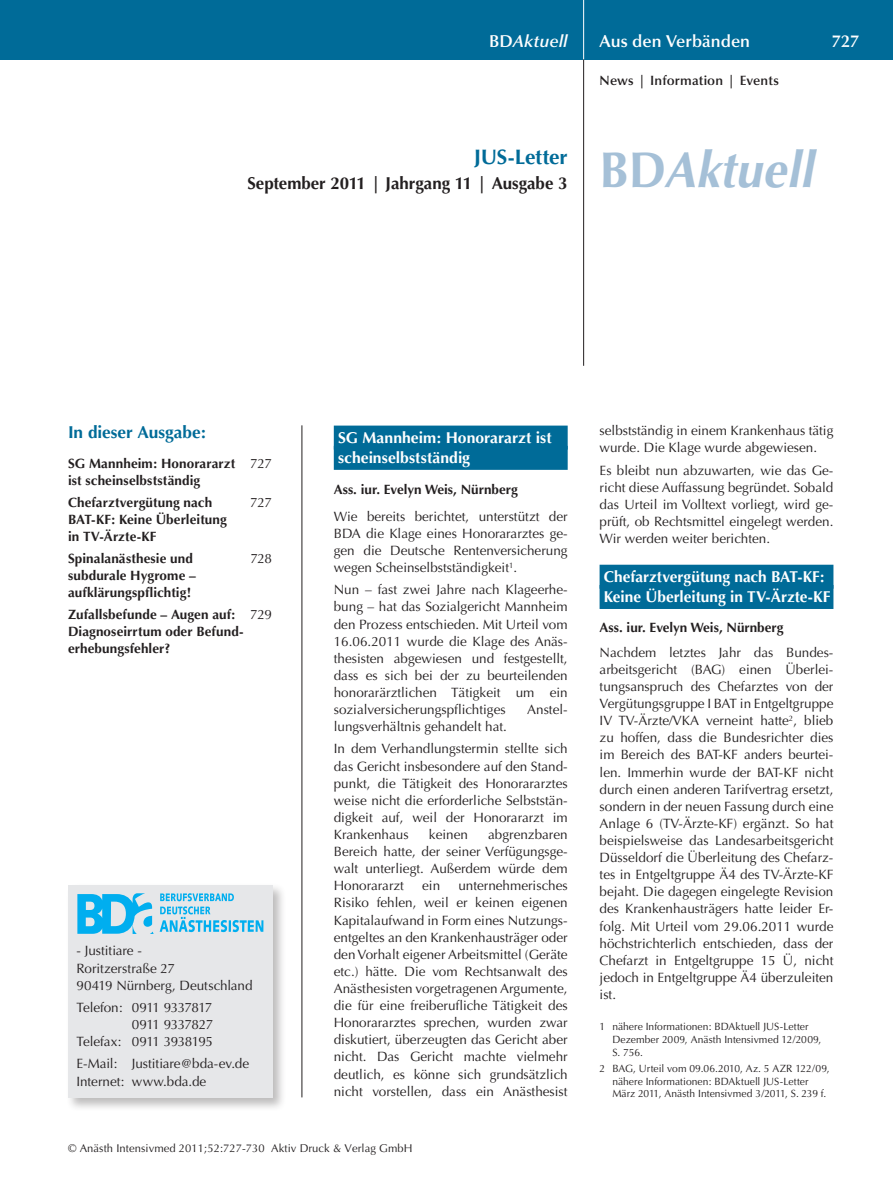
<style>
.page{position:relative;width:893px;height:1191px;background:#fff}
.page>*{position:absolute;margin:0;border:0;box-sizing:border-box;transform-origin:0 0}
.t1{font:italic 700 50.4px "Optima";color:#a5c0d7;scale:.95 1}
.t2{font:700 21px "Optima";letter-spacing:-.01em;color:#006b98}
.t3{font:700 17.25px "Optima";color:#231f20}
.t4{font:600 17.25px "Optima";color:#fff}
.t5{font:700 17.25px "Optima";letter-spacing:-.005em;color:#006b98}
.t6{font:italic 600 17.25px "Optima";letter-spacing:.005em;color:#fff}
.t7{font:700 15.75px/20.2px "Optima";color:#fff}
.t8{font:13.5px/17.1px "Optima";color:#231f20;text-align:justify}
.t9{font:700 13.5px/17.2px "Optima";letter-spacing:.005em;color:#231f20}
.t10{font:13.5px/17.2px "Optima";letter-spacing:-.035em;color:#231f20;text-align:right}
.t11{font:600 13.5px "Optima";letter-spacing:.01em;color:#231f20}
.t12{font:11.25px "Optima";letter-spacing:.005em;color:#231f20}
.t13{font:10.5px/12.8px "Optima";letter-spacing:.005em;color:#231f20}
.s1{font-style:normal}
.s2{font-weight:400}
</style>
<div class="page">
<div style="left:0;top:0;width:893px;height:60px;background:#006b98"></div>
<hr style="left:583px;top:0;width:1px;height:60px;background:#fff">
<hr style="left:583px;top:60px;width:1px;height:306px;background:#231f20">
<hr style="left:302px;top:425px;width:1px;height:672px;background:#231f20">
<div style="left:66px;top:882px;width:220px;height:229px;background:#231f20;opacity:.3"></div>
<div style="left:68px;top:884px;width:204px;height:213px;background:#e6e7e9"></div>
<svg style="left:77px;top:893px;width:77px;height:41px"></svg>
<svg style="left:160px;top:893px;width:103px;height:39px"></svg>
<div style="left:334px;top:425px;width:234px;height:24px;background:#006b98"></div>
<div style="left:334px;top:446px;width:234px;height:24px;background:#006b98"></div>
<div style="left:600px;top:565px;width:233px;height:24px;background:#006b98"></div>
<div style="left:600px;top:585px;width:233px;height:24px;background:#006b98"></div>
<p class="t6" style="left:489px;top:31px;width:80px"><span class="s1">BD</span>Aktuell</p>
<p class="t4" style="left:600px;top:31px;width:152px">Aus den Verbänden</p>
<p class="t4" style="left:832px;top:31px;width:29px">727</p>
<p class="t11" style="left:600px;top:73px;width:181px">News | Information | Events</p>
<h2 class="t2" style="left:474px;top:145px;width:95px">JUS-Letter</h2>
<p class="t3" style="left:247px;top:173px;width:322px">September 2011 | Jahrgang 11 | Ausgabe 3</p>
<h1 class="t1" style="left:600px;top:140px;width:226px"><span class="s1">BD</span>Aktuell</h1>
<p class="t5" style="left:68px;top:422px;width:139px">In dieser Ausgabe:</p>
<p class="t9" style="left:68px;top:455px;width:206px">SG Mannheim: Honorararzt <span class="s2">727 </span>ist scheinselbstständig</p>
<p class="t9" style="left:68px;top:494px;width:146px">Chefarztvergütung nach</p>
<p class="t8" style="left:250px;top:494px;width:23px">727</p>
<p class="t9" style="left:68px;top:511px;width:160px">BAT-KF: Keine Überleitung in TV-Ärzte-KF</p>
<p class="t9" style="left:68px;top:550px;width:127px">Spinalanästhesie und</p>
<p class="t8" style="left:250px;top:550px;width:23px">728</p>
<p class="t9" style="left:68px;top:567px;width:129px">subdurale Hygrome – aufklärungspflichtig!</p>
<p class="t9" style="left:68px;top:606px;width:206px">Zufallsbefunde – Augen auf: <span class="s2">729<br></span>Diagnoseirrtum oder Befund&shy;erhebungsfehler?</p>
<p class="t8" style="left:77px;top:942px;width:178px;text-align:left">- Justitiare -<br>Roritzerstraße 27<br>90419 Nürnberg, Deutschland</p>
<p class="t10" style="left:77px;top:999px;width:138px">Telefon: 0911 9337817<br>0911 9337827<br>Telefax: 0911 3938195</p>
<p class="t8" style="left:77px;top:1055px;width:174px">E-Mail: Justitiare@bda-ev.de<br>Internet: www.bda.de</p>
<p class="t7" style="left:338px;top:427px;width:215px">SG Mannheim: Honorararzt ist scheinselbstständig</p>
<p class="t9" style="left:334px;top:481px;width:185px">Ass. iur. Evelyn Weis, Nürnberg</p>
<p class="t8" style="left:334px;top:508px;width:235px">Wie bereits berichtet, unterstützt der BDA die Klage eines Honorararztes ge&shy;gen die Deutsche Rentenversicherung wegen Scheinselbstständigkeit<sup>1</sup>.</p>
<p class="t8" style="left:334px;top:581px;width:235px">Nun – fast zwei Jahre nach Klageerhe&shy;bung – hat das Sozialgericht Mannheim den Prozess entschieden. Mit Urteil vom 16.06.2011 wurde die Klage des Anäs&shy;thesisten abgewiesen und festgestellt, dass es sich bei der zu beurteilenden honorarärztlichen Tätigkeit um ein sozialversicherungspflichtiges</p>
<p class="t8" style="left:527px;top:701px;width:42px">Anstel-</p>
<p class="t8" style="left:334px;top:715px;width:235px;line-height:22.2px">lungsverhältnis gehandelt hat.<br>In dem Verhandlungstermin stellte sich</p>
<p class="t8" style="left:334px;top:757px;width:235px">das Gericht insbesondere auf den Stand&shy;punkt, die Tätigkeit des Honorararztes weise nicht die erforderliche Selbststän&shy;digkeit auf, weil der Honorararzt im Krankenhaus</p>
<p class="t8" style="left:334px;top:826px;width:235px;text-indent:154px">abgrenzbaren Bereich hatte, der seiner Verfügungsge&shy;walt unterliegt. Außerdem würde dem Honorararzt</p>
<p class="t8" style="left:429px;top:826px;width:41px">keinen</p>
<p class="t8" style="left:334px;top:877px;width:235px;text-indent:125px">unternehmerisches Risiko fehlen, weil er keinen eigenen Kapitalaufwand in Form eines Nutzungs&shy;entgeltes an den Krankenhausträger oder den Vorhalt eigener Arbeitsmittel (Geräte etc.) hätte. Die vom Rechtsanwalt des Anästhesisten vorgetragenen Argumente, die für eine freiberufliche Tätigkeit des Honorararztes sprechen, wurden zwar diskutiert, überzeugten das Gericht aber nicht. Das Gericht machte vielmehr deutlich, es könne sich grundsätzlich nicht vorstellen, dass ein Anästhesist</p>
<p class="t8" style="left:422px;top:877px;width:20px">ein</p>
<p class="t12" style="left:68px;top:1142px;width:346px">© Anästh Intensivmed 2011;52:727-730 Aktiv Druck &amp; Verlag GmbH</p>
<p class="t8" style="left:600px;top:422px;width:235px">selbstständig in einem Krankenhaus tätig wurde. Die Klage wurde abgewiesen.</p>
<p class="t8" style="left:600px;top:461px;width:235px">Es bleibt nun abzuwarten, wie das Ge&shy;richt diese Auffassung begründet. Sobald das Urteil im Volltext vorliegt, wird ge&shy;prüft, ob Rechtsmittel eingelegt werden.<br>Wir werden weiter berichten.</p>
<p class="t7" style="left:604px;top:567px;width:228px">Chefarztvergütung nach BAT-KF:<br>Keine Überleitung in TV-Ärzte-KF</p>
<p class="t9" style="left:600px;top:619px;width:185px">Ass. iur. Evelyn Weis, Nürnberg</p>
<p class="t8" style="left:600px;top:644px;width:235px">Nachdem letztes Jahr das Bundes&shy;arbeitsgericht (BAG) einen Überlei&shy;tungsanspruch des Chefarztes von der Vergütungsgruppe I BAT in Entgeltgruppe IV TV-Ärzte/VKA verneint hatte<sup>2</sup>, blieb zu hoffen, dass die Bundesrichter dies im Bereich des BAT-KF anders beurtei&shy;len. Immerhin wurde der BAT-KF nicht durch einen anderen Tarifvertrag ersetzt, sondern in der neuen Fassung durch eine Anlage 6 (TV-Ärzte-KF) ergänzt. So hat beispielsweise das Landesarbeitsgericht Düsseldorf die Überleitung des Chefarz&shy;tes in Entgeltgruppe Ä4 des TV-Ärzte-KF bejaht. Die dagegen eingelegte Revision des Krankenhausträgers hatte leider Er&shy;folg. Mit Urteil vom 29.06.2011 wurde höchstrichterlich entschieden, dass der Chefarzt in Entgeltgruppe 15 Ü, nicht jedoch in Entgeltgruppe Ä4 überzuleiten ist.</p>
<p class="t13" style="left:612px;top:1020px;width:211px;text-indent:-13px">1 nähere Informationen: BDAktuell JUS-Letter<br>Dezember 2009, Anästh Intensivmed 12/2009,<br>S. 756.</p>
<p class="t13" style="left:612px;top:1062px;width:219px;text-indent:-13px">2 BAG, Urteil vom 09.06.2010, Az. 5 AZR 122/09, nähere Informationen: BDAktuell JUS-Letter<br>März 2011, Anästh Intensivmed 3/2011, S. 239 f.</p>
</div>
